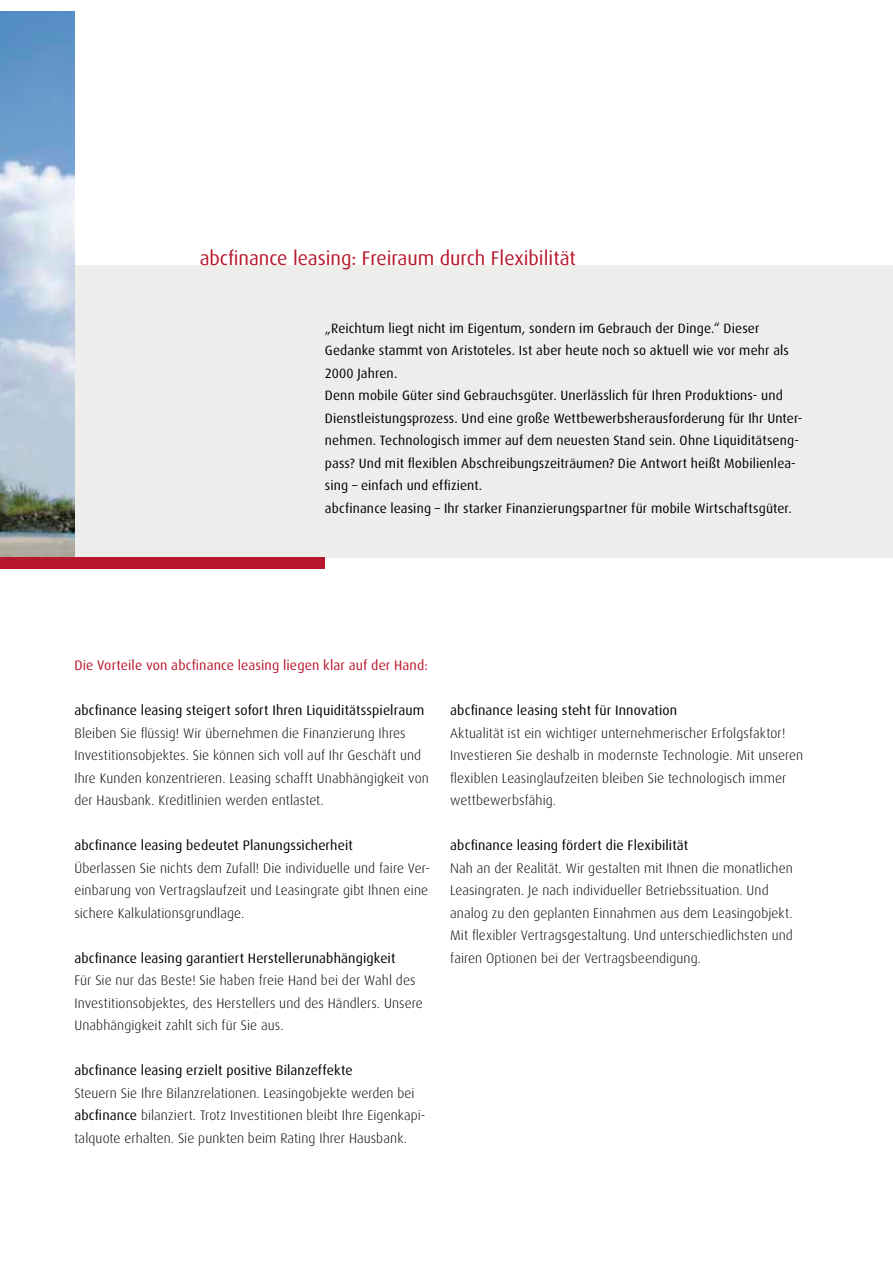
<style>
.page{position:relative;width:893px;height:1263px;background:#fff}
.page>*{position:absolute;margin:0;border:0;box-sizing:border-box;transform-origin:0 0}
.t1{font:19.8px "Dax";color:#b7182d}
.t2{font:300 13.8px/22.5px "Dax";letter-spacing:.005em;color:#000}
.t3{font:13.8px "Dax";letter-spacing:.01em;color:#000}
.t4{font:13.8px "Dax";letter-spacing:.01em;color:#b7182d}
.t5{font:13.5px/22.5px "Dax";letter-spacing:.01em;color:#000}
.s1{font-weight:400}
</style>
<div class="page">
<div style="left:74px;top:265px;width:819px;height:293px;background:#ededec"></div>
<img style="left:0;top:11px;width:74px;height:547px">
<div style="left:0;top:558px;width:325px;height:11px;background:#b7182d"></div>
<h1 class="t1" style="left:200px;top:247px;width:378px">abcfinance leasing: Freiraum durch Flexibilität</h1>
<p class="t5" style="left:325px;top:317px;width:479px">„Reichtum liegt nicht im Eigentum, sondern im Gebrauch der Dinge.“ Dieser Gedanke stammt von Aristoteles. Ist aber heute noch so aktuell wie vor mehr als 2000 Jahren.<br>Denn mobile Güter sind Gebrauchsgüter. Unerlässlich für Ihren Produktions- und Dienstleistungsprozess. Und eine große Wettbewerbsherausforderung für Ihr Unter&shy;nehmen. Technologisch immer auf dem neuesten Stand sein. Ohne Liquiditätseng&shy;pass? Und mit flexiblen Abschreibungszeiträumen? Die Antwort heißt Mobilienlea&shy;sing – einfach und effizient.<br>abcfinance leasing – Ihr starker Finanzierungspartner für mobile Wirtschaftsgüter.</p>
<p class="t4" style="left:74px;top:658px;width:355px">Die Vorteile von abcfinance leasing liegen klar auf der Hand:</p>
<p class="t3" style="left:74px;top:703px;width:351px">abcfinance leasing steigert sofort Ihren Liquiditätsspielraum</p>
<p class="t2" style="left:74px;top:722px;width:356px">Bleiben Sie flüssig! Wir übernehmen die Finanzierung Ihres Investitionsobjektes. Sie können sich voll auf Ihr Geschäft und Ihre Kunden konzentrieren. Leasing schafft Unabhängigkeit von der Hausbank. Kreditlinien werden entlastet.</p>
<p class="t3" style="left:74px;top:838px;width:280px">abcfinance leasing bedeutet Planungssicherheit</p>
<p class="t2" style="left:74px;top:857px;width:357px">Überlassen Sie nichts dem Zufall! Die individuelle und faire Ver&shy;einbarung von Vertragslaufzeit und Leasingrate gibt Ihnen eine sichere Kalkulationsgrundlage.</p>
<p class="t3" style="left:74px;top:950px;width:322px">abcfinance leasing garantiert Herstellerunabhängigkeit</p>
<p class="t2" style="left:74px;top:969px;width:350px">Für Sie nur das Beste! Sie haben freie Hand bei der Wahl des<br>Investitionsobjektes, des Herstellers und des Händlers. Unsere<br>Unabhängigkeit zahlt sich für Sie aus.</p>
<p class="t3" style="left:74px;top:1063px;width:280px">abcfinance leasing erzielt positive Bilanzeffekte</p>
<p class="t2" style="left:74px;top:1082px;width:353px">Steuern Sie Ihre Bilanzrelationen. Leasingobjekte werden bei <span class="s1">abcfinance</span> bilanziert. Trotz Investitionen bleibt Ihre Eigenkapi&shy;talquote erhalten. Sie punkten beim Rating Ihrer Hausbank.</p>
<p class="t3" style="left:450px;top:703px;width:229px">abcfinance leasing steht für Innovation</p>
<p class="t2" style="left:450px;top:722px;width:355px">Aktualität ist ein wichtiger unternehmerischer Erfolgsfaktor!<br>Investieren Sie deshalb in modernste Technologie. Mit unseren flexiblen Leasinglaufzeiten bleiben Sie technologisch immer wettbewerbsfähig.</p>
<p class="t3" style="left:450px;top:838px;width:240px">abcfinance leasing fördert die Flexibilität</p>
<p class="t2" style="left:450px;top:857px;width:344px">Nah an der Realität. Wir gestalten mit Ihnen die monatlichen Leasingraten. Je nach individueller Betriebssituation. Und analog zu den geplanten Einnahmen aus dem Leasingobjekt.<br>Mit flexibler Vertragsgestaltung. Und unterschiedlichsten und fairen Optionen bei der Vertragsbeendigung.</p>
</div>
